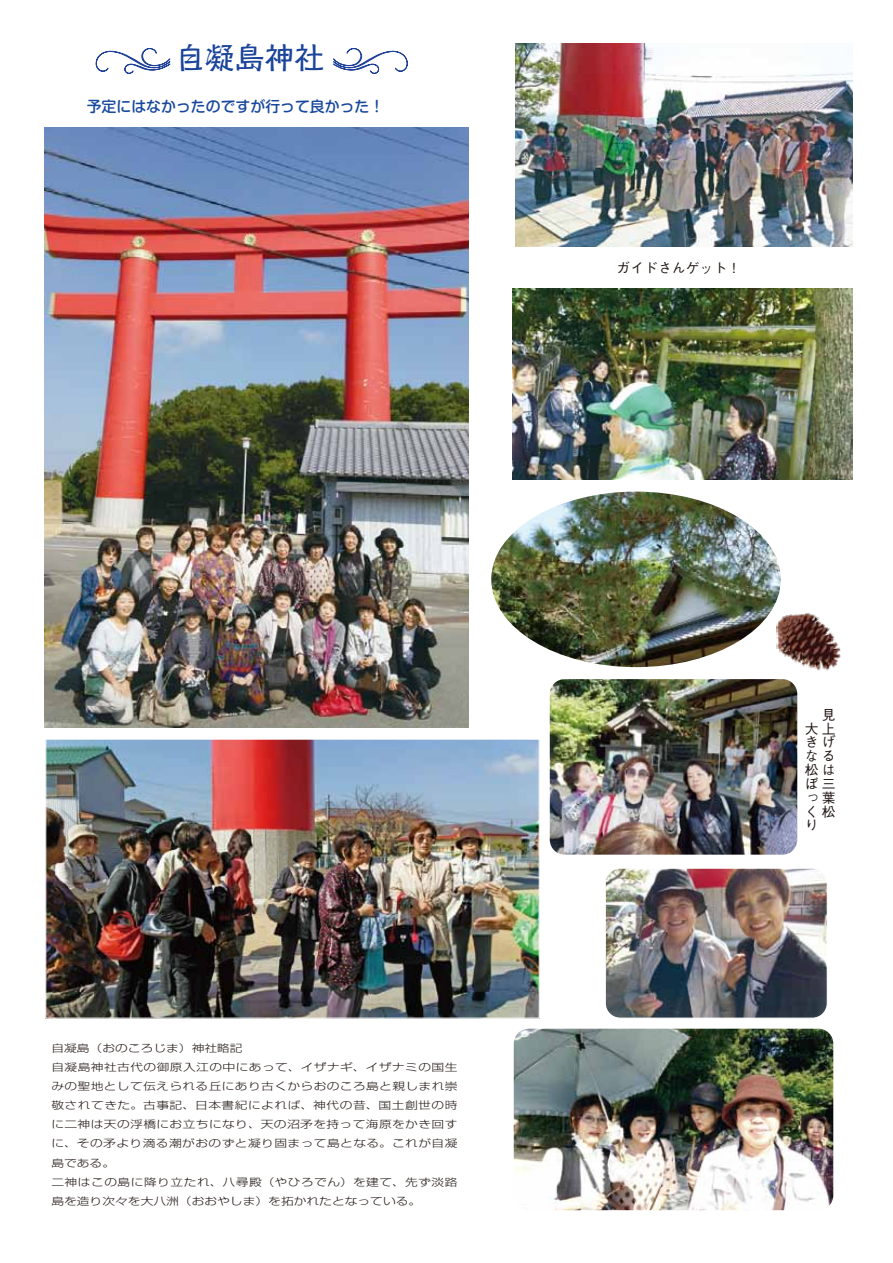
<style>
.page{position:relative;width:893px;height:1263px;background:#fff}
.page>*{position:absolute;margin:0;border:0;box-sizing:border-box;transform-origin:0 0}
.t1{font:29.7px "Kumoya Std";color:#1a439a}
.t2{font:500 14.85px "Shin M Go Pro";color:#19499d}
.t3{font:500 13.8px/13.8px "Gothic BBB Pr 5";color:#221815}
.t4{font:300 10.2px/19.2px "Shin Go Pr 5";letter-spacing:.03em;color:#221815;scale:1.25 1}
</style>
<div class="page">
<img style="left:512px;top:288px;width:340px;height:191px">
<img style="left:607px;top:869px;width:219px;height:148px">
<div style="left:605px;top:867px;width:223px;height:152px;border:1px solid #fff;border-radius:15px"></div>
<img style="left:515px;top:44px;width:338px;height:202px">
<img style="left:47px;top:740px;width:491px;height:277px">
<div style="left:45px;top:738px;width:495px;height:281px;border:1px solid #fff"></div>
<img style="left:44px;top:127px;width:425px;height:600px">
<img style="left:514px;top:1029px;width:319px;height:181px">
<img style="left:491px;top:492px;width:290px;height:175px">
<img style="left:550px;top:679px;width:247px;height:176px">
<img style="left:776px;top:611px;width:65px;height:60px">
<svg style="left:333px;top:48px;width:75px;height:26px"></svg>
<svg style="left:96px;top:48px;width:74px;height:26px"></svg>
<h1 class="t1" style="left:175px;top:35px;width:150px">自凝島神社</h1>
<h2 class="t2" style="left:87px;top:94px;width:299px">予定にはなかったのですが行って良かった！</h2>
<h3 class="t3" style="left:617px;top:259px;width:126px">ガイドさんゲット！</h3>
<p class="t4" style="left:51px;top:1037px;width:326px">自凝島（おのころじま）神社略記<br>自凝島神社古代の御原入江の中にあって、イザナギ、イザナミの国生みの聖地として伝えられる丘にあり古くからおのころ島と親しまれ崇敬されてきた。古事記、日本書紀によれば、神代の昔、国土創世の時に二神は天の浮橋にお立ちになり、天の沼矛を持って海原をかき回すに、その矛より滴る潮がおのずと凝り固まって島となる。これが自凝島である。<br>二神はこの島に降り立たれ、八尋殿（やひろでん）を建て、先ず淡路島を造り次々を大八洲（おおやしま）を拓かれたとなっている。</p>
<h3 class="t3" style="left:822px;top:706px;width:15px">見</h3>
<h3 class="t3" style="left:805px;top:720px;width:32px">大上きげなる松はぼ三っ葉く<br>り</h3>
<h3 class="t3" style="left:822px;top:803px;width:15px">松</h3>
</div>
